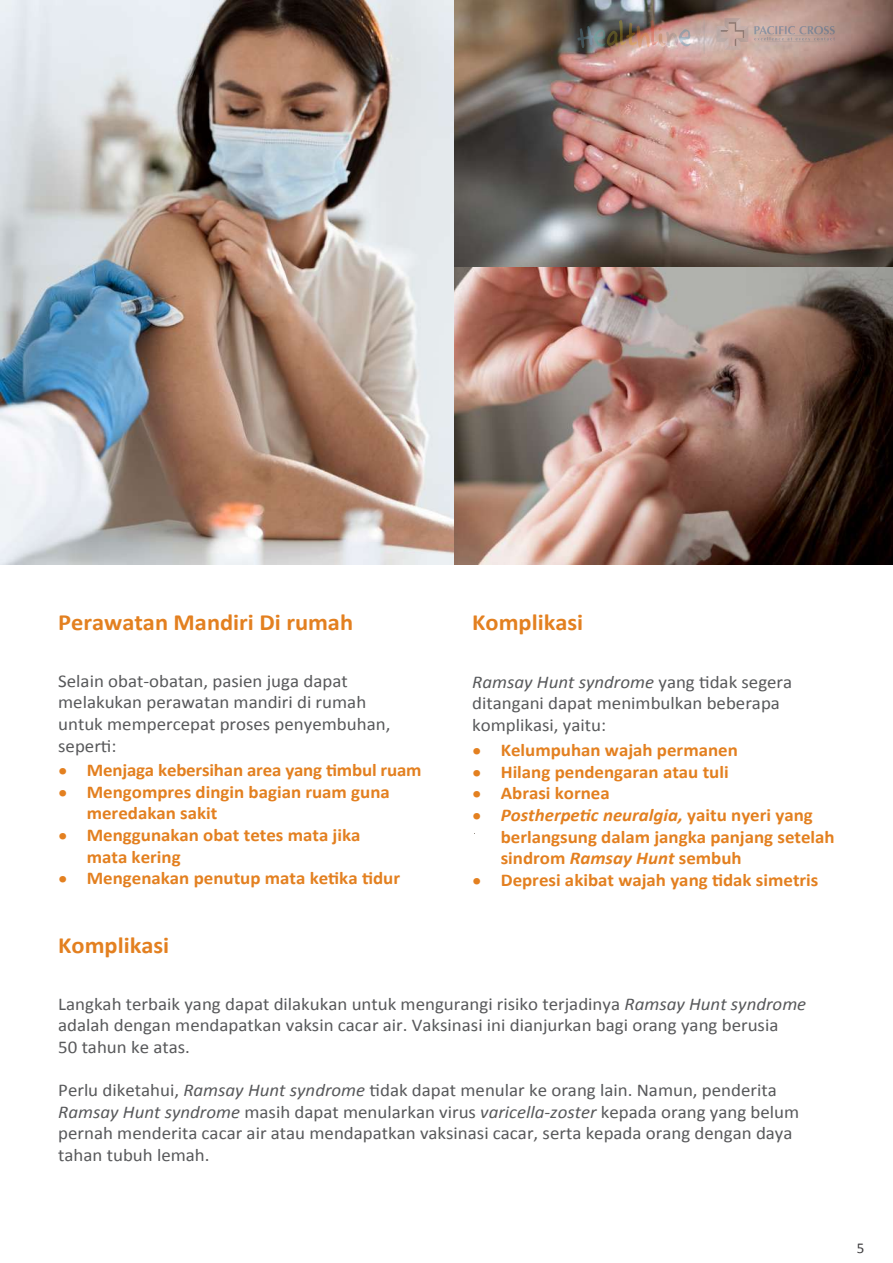
<style>
.page{position:relative;width:893px;height:1263px;background:#fff}
.page>*{position:absolute;margin:0;border:0;box-sizing:border-box;transform-origin:0 0}
.t1{font:700 23.25px "Calibri";color:#e38020;scale:1.05 1}
.t2{font:18px/21.6px "Calibri";color:#58595b;scale:1.05 1}
.t3{font:700 18px/21.6px "Calibri";color:#e38020;scale:1.05 1}
.t4{font:15px "Calibri";color:#414042}
.s1{font-style:italic}
</style>
<div class="page">
<img style="left:454px;top:0;width:439px;height:297px">
<img style="left:454px;top:268px;width:438px;height:296px">
<svg style="left:754px;top:26px;width:81px;height:16px"></svg>
<svg style="left:717px;top:18px;width:31px;height:32px"></svg>
<img style="left:577px;top:20px;width:114px;height:28px">
<hr style="left:704px;top:15px;width:1px;height:39px;background:#a0a2a4">
<img style="left:0;top:0;width:454px;height:564px">
<p class="t1" style="left:58px;top:608px;width:282px">Perawatan Mandiri Di rumah</p>
<p class="t2" style="left:58px;top:670px;width:318px">Selain obat-obatan, pasien juga dapat melakukan perawatan mandiri di rumah untuk mempercepat proses penyembuhan, seperti:</p>
<p class="t3" style="left:87px;top:759px;width:320px">Menjaga kebersihan area yang timbul ruam<br>Mengompres dingin bagian ruam guna meredakan sakit<br>Menggunakan obat tetes mata jika<br>mata kering<br>Mengenakan penutup mata ketika tidur</p>
<p class="t3" style="left:58px;top:760px;width:10px">• •</p>
<p class="t3" style="left:58px;top:825px;width:10px">•</p>
<p class="t3" style="left:58px;top:868px;width:10px">•</p>
<p class="t1" style="left:58px;top:931px;width:107px">Komplikasi</p>
<p class="t1" style="left:472px;top:608px;width:107px">Komplikasi</p>
<p class="t2" style="left:472px;top:671px;width:306px"><span class="s1">Ramsay Hunt syndrome</span> yang tidak segera ditangani dapat menimbulkan beberapa komplikasi, yaitu:</p>
<p class="t3" style="left:501px;top:739px;width:320px">Kelumpuhan wajah permanen<br>Hilang pendengaran atau tuli<br>Abrasi kornea<br><span class="s1">Postherpetic neuralgia,</span> yaitu nyeri yang berlangsung dalam jangka panjang setelah sindrom <span class="s1">Ramsay Hunt</span> sembuh<br>Depresi akibat wajah yang tidak simetris</p>
<p class="t3" style="left:472px;top:740px;width:10px;text-align:justify">• • • •</p>
<p class="t3" style="left:472px;top:870px;width:10px">•</p>
<p class="t2" style="left:58px;top:993px;width:714px">Langkah terbaik yang dapat dilakukan untuk mengurangi risiko terjadinya <span class="s1">Ramsay Hunt syndrome </span>adalah dengan mendapatkan vaksin cacar air. Vaksinasi ini dianjurkan bagi orang yang berusia<br>50 tahun ke atas.</p>
<p class="t2" style="left:58px;top:1079px;width:707px">Perlu diketahui, <span class="s1">Ramsay Hunt syndrome</span> tidak dapat menular ke orang lain. Namun, penderita <span class="s1">Ramsay Hunt syndrome</span> masih dapat menularkan virus <span class="s1">varicella-zoster</span> kepada orang yang belum pernah menderita cacar air atau mendapatkan vaksinasi cacar, serta kepada orang dengan daya tahan tubuh lemah.</p>
<p class="t4" style="left:857px;top:1238px;width:9px">5</p>
</div>
